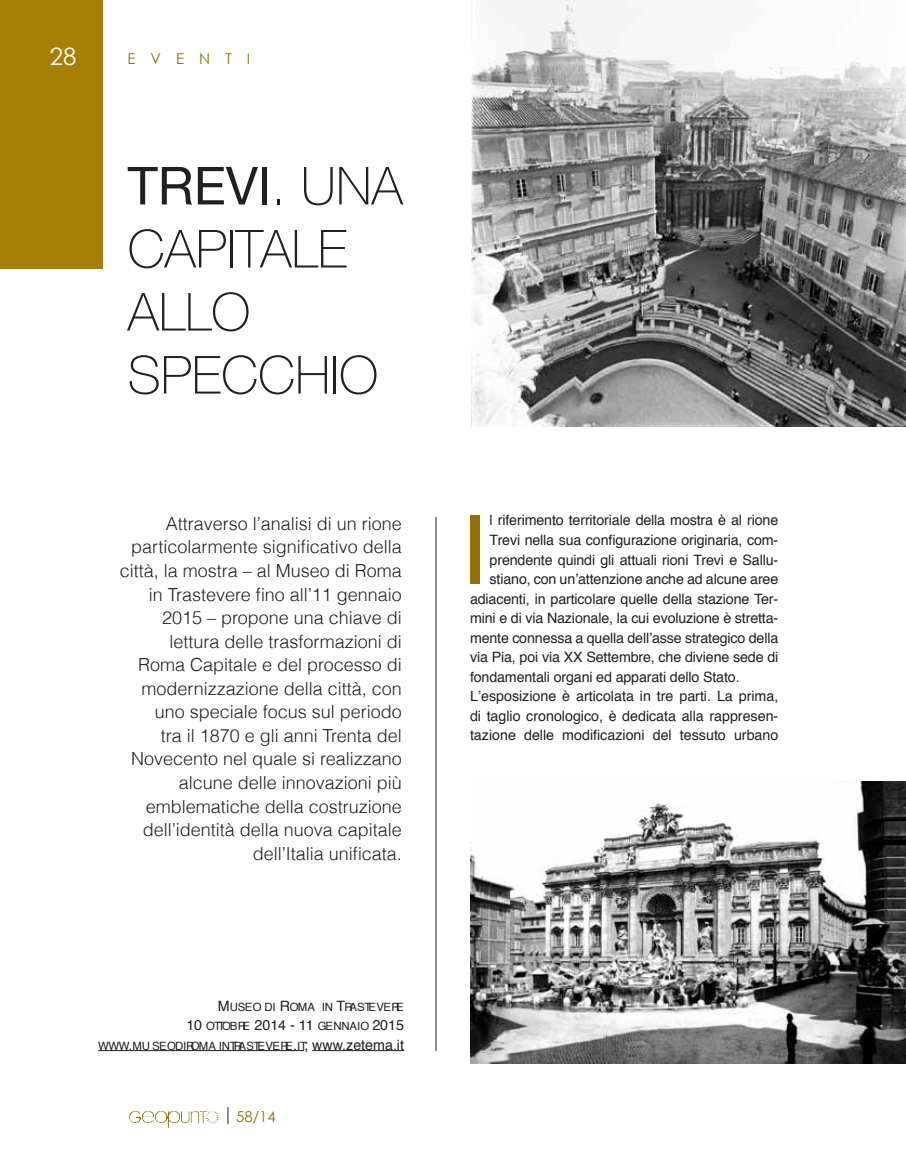
<style>
.page{position:relative;width:906px;height:1170px;background:#fff}
.page>*{position:absolute;margin:0;border:0;box-sizing:border-box;transform-origin:0 0}
.t1{font:95.85px "Helvetica";color:#927100}
.t2{font:100 52.5px/63px "Helvetica Neue";color:#231f20}
.t3{font:24px "Century Gothic";color:#fff}
.t4{font:300 18px/23.5px "Helvetica";color:#231f20;text-align:right}
.t5{font:15px "Century Gothic";letter-spacing:1em;color:#927100}
.t6{font:14.25px "Helvetica";letter-spacing:-.01em;color:#231f20}
.t7{font:11.4px/19.5px "Helvetica SC800";letter-spacing:-.025em;color:#231f20;text-align:right}
.s1{font-weight:400}
.s2{font-size:14.25px}
.s3{font-family:"Helvetica";font-size:14.25px}
</style>
<div class="page">
<svg style="left:227px;top:1107px;width:1px;height:17px"></svg>
<svg style="left:206px;top:1111px;width:10px;height:12px"></svg>
<div style="left:0;top:0;width:102px;height:268px;background:#a78003"></div>
<hr style="left:435px;top:517px;width:1px;height:533px;background:#231f20">
<img style="left:471px;top:0;width:435px;height:426px">
<hr style="left:98px;top:1050px;width:206px;height:1px;background:#231f20">
<hr style="left:312px;top:1050px;width:92px;height:1px;background:#231f20">
<img style="left:470px;top:781px;width:436px;height:282px">
<h3 class="t3" style="left:50px;top:41px;width:28px">28</h3>
<p class="t5" style="left:128px;top:50px;width:124px">EVENTI</p>
<h2 class="t2" style="left:128px;top:154px;width:277px"><span class="s1">TREVI</span>. UNA<br>CAPITALE<br>ALLO<br>SPECCHIO</h2>
<p class="t4" style="left:120px;top:511px;width:284px">Attraverso l’analisi di un rione particolarmente significativo della città, la mostra – al Museo di Roma in Trastevere fino all’11 gennaio<br>2015 – propone una chiave di lettura delle trasformazioni di<br>Roma Capitale e del processo di modernizzazione della città, con uno speciale focus sul periodo<br>tra il 1870 e gli anni Trenta del<br>Novecento nel quale si realizzano alcune delle innovazioni più emblematiche della costruzione dell’identità della nuova capitale dell’Italia unificata.</p>
<h1 class="t1" style="left:460px;top:476px;width:28px">I</h1>
<p class="t6" style="left:489px;top:509px;width:290px">l riferimento territoriale della mostra è al rione</p>
<p class="t6" style="left:489px;top:529px;width:290px">Trevi nella sua configurazione originaria, com-</p>
<p class="t6" style="left:489px;top:548px;width:290px">prendente quindi gli attuali rioni Trevi e Sallu-</p>
<p class="t6" style="left:489px;top:568px;width:290px">stiano, con un’attenzione anche ad alcune aree</p>
<p class="t6" style="left:470px;top:587px;width:310px">adiacenti, in particolare quelle della stazione Ter-</p>
<p class="t6" style="left:470px;top:607px;width:310px">mini e di via Nazionale, la cui evoluzione è stretta-</p>
<p class="t6" style="left:470px;top:626px;width:310px">mente connessa a quella dell’asse strategico della</p>
<p class="t6" style="left:470px;top:646px;width:310px">via Pia, poi via XX Settembre, che diviene sede di</p>
<p class="t6" style="left:470px;top:665px;width:271px">fondamentali organi ed apparati dello Stato.</p>
<p class="t6" style="left:470px;top:685px;width:310px">L’esposizione è articolata in tre parti. La prima,</p>
<p class="t6" style="left:470px;top:704px;width:310px">di taglio cronologico, è dedicata alla rappresen-</p>
<p class="t6" style="left:470px;top:724px;width:310px">tazione delle modificazioni del tessuto urbano</p>
<p class="t7" style="left:98px;top:996px;width:307px"><span class="s2">M</span>USEO DI <span class="s2">R</span>OMA IN <span class="s2">T</span>RASTEVERE<br><span class="s2">10</span> OTTOBRE <span class="s2">2014 - 11</span> GENNAIO <span class="s2">2015<br></span>WWW<span class="s2">.</span>MU SEODIROMA INTRASTEVERE<span class="s2">.</span>IT<span class="s3">; www.zetema.it</span></p>
<p class="t5" style="left:236px;top:1106px;width:41px">58/14</p>
</div>
